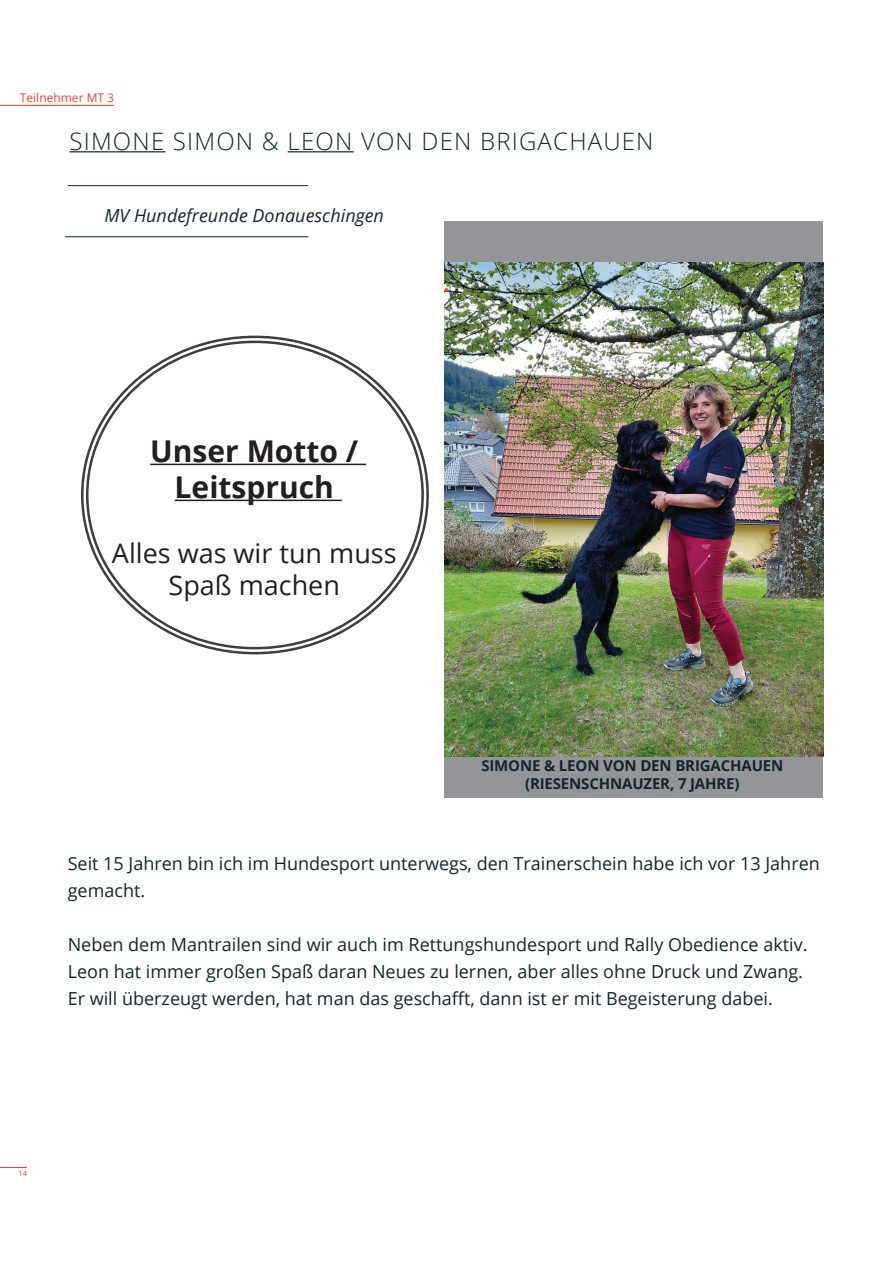
<style>
.page{position:relative;width:893px;height:1263px;background:#fff}
.page>*{position:absolute;margin:0;border:0;box-sizing:border-box;transform-origin:0 0}
.t1{font:700 30px/36px "Open Sans";color:#231f20;text-align:center}
.t2{font:27px/32.4px "Open Sans";color:#231f20;text-align:center}
.t3{font:300 24px "Open Sans";letter-spacing:.05em;color:#16242e}
.t4{font:18px/27px "Open Sans";color:#16242e}
.t5{font:italic 18px "Open Sans";color:#16242e}
.t6{font:700 15px/18px "Open Sans";letter-spacing:-.01em;color:#16242e;text-align:center}
.t7{font:12px "Open Sans";color:#ee4232}
.t8{font:7.5px "Open Sans";color:#ee4232}
</style>
<div class="page">
<div style="left:444px;top:221px;width:379px;height:576px;background:#939598"></div>
<img style="left:444px;top:262px;width:379px;height:495px">
<svg style="left:0;top:1167px;width:27px;height:1px"></svg>
<hr style="left:0;top:105px;width:114px;height:1px;background:#ee4232">
<svg style="left:444px;top:287px;width:5px;height:5px"></svg>
<hr style="left:68px;top:185px;width:240px;height:1px;background:#16242e">
<hr style="left:65px;top:236px;width:243px;height:1px;background:#16242e">
<hr style="left:70px;top:151px;width:95px;height:1px;background:#16242e">
<hr style="left:288px;top:151px;width:66px;height:1px;background:#16242e">
<hr style="left:150px;top:464px;width:216px;height:1px;background:#231f20">
<hr style="left:175px;top:500px;width:167px;height:1px;background:#231f20">
<p class="t7" style="left:20px;top:89px;width:96px">Teilnehmer MT 3</p>
<h3 class="t3" style="left:70px;top:125px;width:586px">SIMONE SIMON &amp; LEON VON DEN BRIGACHAUEN</h3>
<p class="t5" style="left:104px;top:203px;width:281px">MV Hundefreunde Donaueschingen</p>
<h1 class="t1" style="left:150px;top:432px;width:210px">Unser Motto /<br>Leitspruch</h1>
<h2 class="t2" style="left:112px;top:536px;width:286px">Alles was wir tun muss<br>Spaß machen</h2>
<p class="t6" style="left:481px;top:756px;width:303px">SIMONE &amp; LEON VON DEN BRIGACHAUEN (RIESENSCHNAUZER, 7 JAHRE)</p>
<p class="t4" style="left:68px;top:850px;width:754px">Seit 15 Jahren bin ich im Hundesport unterwegs, den Trainerschein habe ich vor 13 Jahren gemacht.</p>
<p class="t4" style="left:68px;top:931px;width:741px">Neben dem Mantrailen sind wir auch im Rettungshundesport und Rally Obedience aktiv.<br>Leon hat immer großen Spaß daran Neues zu lernen, aber alles ohne Druck und Zwang.<br>Er will überzeugt werden, hat man das geschafft, dann ist er mit Begeisterung dabei.</p>
<p class="t8" style="left:18px;top:1168px;width:10px">14</p>
</div>
